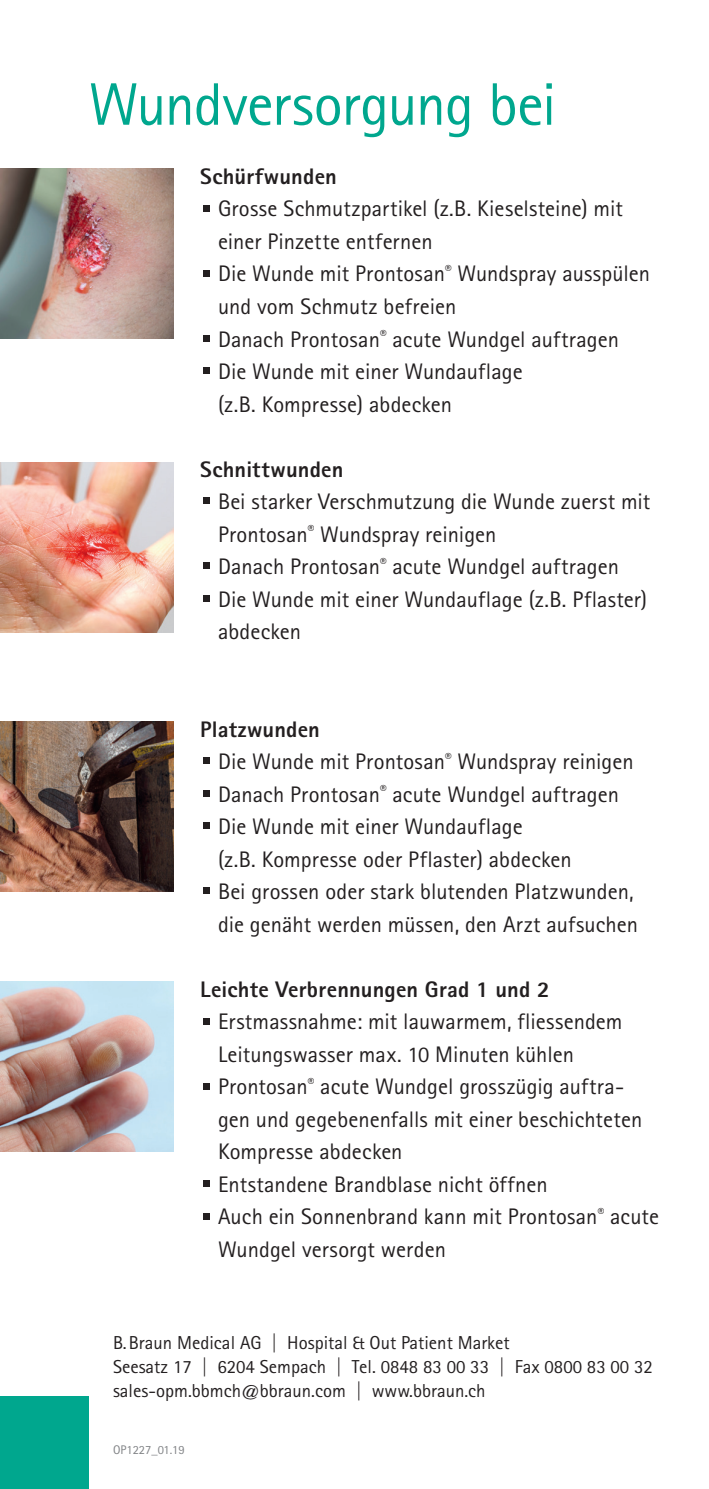
<style>
.page{position:relative;width:709px;height:1489px;background:#fff}
.page>*{position:absolute;margin:0;border:0;box-sizing:border-box;transform-origin:0 0}
.t1{font:60px "Rotis Sans Serif Pro";letter-spacing:-.015em;color:#00a78e}
.t2{font:800 50px "Rotis Sans Serif Pro";color:#231f20}
.t3{font:22.5px/32.5px "Rotis Sans Serif Pro";letter-spacing:.005em;color:#231f20}
.t4{font:800 22.5px "Rotis Sans Serif Pro";letter-spacing:.01em;color:#231f20}
.t5{font:18.75px/23.8px "Rotis Sans Serif Pro";color:#231f20}
.t6{font:12.5px "Rotis Sans Serif Pro";color:#808285}
</style>
<div class="page">
<div style="left:0;top:1396px;width:89px;height:92px;background:#00a78e"></div>
<img style="left:0;top:168px;width:174px;height:170px">
<img style="left:0;top:462px;width:174px;height:170px">
<img style="left:0;top:721px;width:174px;height:170px">
<img style="left:0;top:981px;width:174px;height:170px">
<h1 class="t1" style="left:89px;top:69px;width:469px">Wundversorgung bei</h1>
<p class="t4" style="left:200px;top:162px;width:138px">Schürfwunden</p>
<h2 class="t2" style="left:200px;top:175px;width:14px">·</h2>
<p class="t3" style="left:218px;top:193px;width:406px">Grosse Schmutzpartikel (z.B. Kieselsteine) mit einer Pinzette entfernen</p>
<h2 class="t2" style="left:200px;top:240px;width:14px">·</h2>
<p class="t3" style="left:218px;top:258px;width:433px">Die Wunde mit Prontosan<sup>®</sup> Wundspray ausspülen und vom Schmutz befreien</p>
<h2 class="t2" style="left:200px;top:305px;width:14px">·</h2>
<p class="t3" style="left:218px;top:323px;width:402px">Danach Prontosan<sup>®</sup> acute Wundgel auftragen</p>
<h2 class="t2" style="left:200px;top:338px;width:14px">·</h2>
<p class="t3" style="left:218px;top:355px;width:306px">Die Wunde mit einer Wundauflage (z.B. Kompresse) abdecken</p>
<p class="t4" style="left:200px;top:454px;width:145px">Schnittwunden</p>
<h2 class="t2" style="left:200px;top:468px;width:14px">·</h2>
<p class="t3" style="left:218px;top:485px;width:434px">Bei starker Verschmutzung die Wunde zuerst mit<br>Prontosan<sup>®</sup> Wundspray reinigen</p>
<h2 class="t2" style="left:200px;top:533px;width:14px">·</h2>
<p class="t3" style="left:218px;top:550px;width:402px">Danach Prontosan<sup>®</sup> acute Wundgel auftragen</p>
<h2 class="t2" style="left:200px;top:565px;width:14px">·</h2>
<p class="t3" style="left:218px;top:583px;width:430px">Die Wunde mit einer Wundauflage (z.B. Pflaster) abdecken</p>
<p class="t4" style="left:200px;top:714px;width:121px">Platzwunden</p>
<h2 class="t2" style="left:200px;top:728px;width:14px">·</h2>
<p class="t3" style="left:218px;top:745px;width:417px">Die Wunde mit Prontosan<sup>®</sup> Wundspray reinigen</p>
<h2 class="t2" style="left:200px;top:760px;width:14px">·</h2>
<p class="t3" style="left:218px;top:778px;width:402px">Danach Prontosan<sup>®</sup> acute Wundgel auftragen</p>
<h2 class="t2" style="left:200px;top:793px;width:14px">·</h2>
<p class="t3" style="left:218px;top:810px;width:355px">Die Wunde mit einer Wundauflage<br>(z.B. Kompresse oder Pflaster) abdecken</p>
<h2 class="t2" style="left:200px;top:858px;width:14px">·</h2>
<p class="t3" style="left:218px;top:875px;width:422px">Bei grossen oder stark blutenden Platzwunden, die genäht werden müssen, den Arzt aufsuchen</p>
<p class="t4" style="left:200px;top:974px;width:351px">Leichte Verbrennungen Grad 1 und 2</p>
<h2 class="t2" style="left:200px;top:988px;width:14px">·</h2>
<p class="t3" style="left:218px;top:1005px;width:406px">Erstmassnahme: mit lauwarmem, fliessendem<br>Leitungswasser max. 10 Minuten kühlen</p>
<h2 class="t2" style="left:200px;top:1053px;width:14px">·</h2>
<p class="t3" style="left:218px;top:1070px;width:426px">Prontosan<sup>®</sup> acute Wundgel grosszügig auftra&shy;gen und gegebenenfalls mit einer beschichteten<br>Kompresse abdecken</p>
<h2 class="t2" style="left:200px;top:1150px;width:14px">·</h2>
<p class="t3" style="left:218px;top:1168px;width:331px">Entstandene Brandblase nicht öffnen</p>
<h2 class="t2" style="left:200px;top:1183px;width:14px">·</h2>
<p class="t3" style="left:218px;top:1200px;width:442px">Auch ein Sonnenbrand kann mit Prontosan<sup>®</sup> acute<br>Wundgel versorgt werden</p>
<p class="t5" style="left:113px;top:1331px;width:541px">B.Braun Medical AG | Hospital &amp; Out Patient Market<br>Seesatz 17 | 6204 Sempach | Tel. 0848 83 00 33 | Fax 0800 83 00 32 sales-opm.bbmch@bbraun.com | www.bbraun.ch</p>
<p class="t6" style="left:113px;top:1441px;width:73px">OP1227_01.19</p>
</div>
